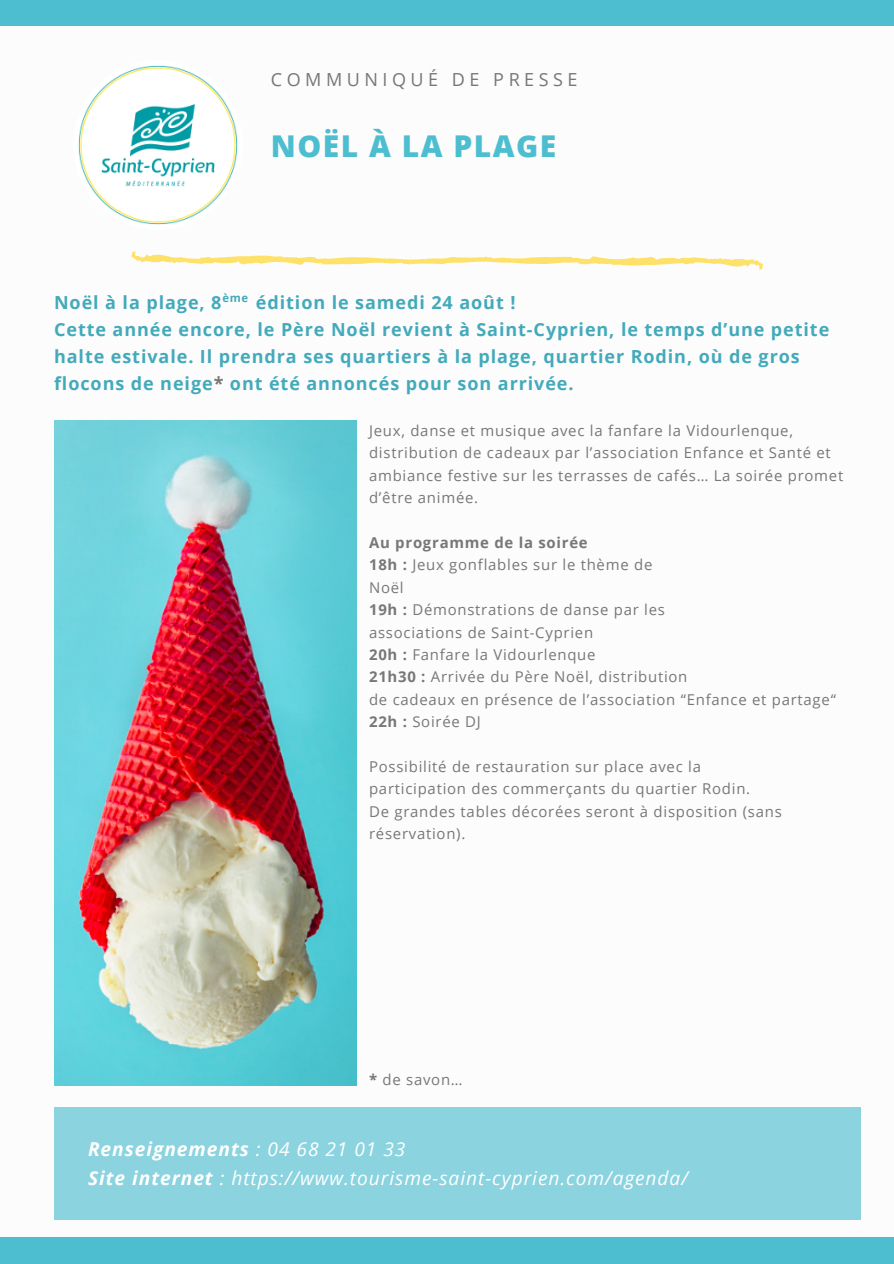
<style>
.page{position:relative;width:894px;height:1264px;background:#fff}
.page>*{position:absolute;margin:0;border:0;box-sizing:border-box;transform-origin:0 0}
.t1{font:800 30px "Open Sans";letter-spacing:.05em;color:#4dbed0}
.t2{font:italic 19.2px/29.2px "Open Sans";letter-spacing:.05em;color:#fff}
.t3{font:700 18px/27px "Open Sans";letter-spacing:.05em;color:#43aabb}
.t4{font:18px "Open Sans";letter-spacing:.25em;color:#777}
.t5{font:14.85px/22.4px "Open Sans";letter-spacing:.05em;color:#777}
.t6{font:700 11.25px "Open Sans";color:#43aabb}
.s1{color:#777}
.s2{font-weight:700}
</style>
<div class="page">
<div style="left:0;top:0;width:893px;height:26px;background:#4dbed0"></div>
<img style="left:54px;top:420px;width:302px;height:665px">
<div style="left:54px;top:1107px;width:806px;height:113px;background:#8ad3df"></div>
<img style="left:78px;top:65px;width:160px;height:160px">
<div style="left:0;top:1237px;width:893px;height:26px;background:#4dbed0"></div>
<svg style="left:131px;top:251px;width:632px;height:19px"></svg>
<p class="t4" style="left:271px;top:67px;width:308px">COMMUNIQUÉ DE PRESSE</p>
<h1 class="t1" style="left:271px;top:125px;width:287px">NOËL À LA PLAGE</h1>
<p class="t6" style="left:222px;top:290px;width:27px">ème</p>
<p class="t3" style="left:54px;top:288px;width:776px;text-indent:202px">édition le samedi 24 août !<br>Cette année encore, le Père Noël revient à Saint-Cyprien, le temps d’une petite halte estivale. Il prendra ses quartiers à la plage, quartier Rodin, où de gros flocons de neige<span class="s1">*</span> ont été annoncés pour son arrivée.</p>
<p class="t5" style="left:369px;top:419px;width:475px">Jeux, danse et musique avec la fanfare la Vidourlenque, distribution de cadeaux par l’association Enfance et Santé et ambiance festive sur les terrasses de cafés… La soirée promet d’être animée.</p>
<p class="t5" style="left:369px;top:531px;width:468px"><span class="s2">Au programme de la soirée<br>18h :</span> Jeux gonflables sur le thème de<br>Noël<br><span class="s2">19h :</span> Démonstrations de danse par les<br>associations de Saint-Cyprien<br><span class="s2">20h :</span> Fanfare la Vidourlenque<br><span class="s2">21h30 :</span> Arrivée du Père Noël, distribution<br>de cadeaux en présence de l’association “Enfance et partage“<br><span class="s2">22h :</span> Soirée DJ</p>
<p class="t5" style="left:369px;top:754px;width:414px">Possibilité de restauration sur place avec la participation des commerçants du quartier Rodin.<br>De grandes tables décorées seront à disposition (sans réservation).</p>
<p class="t3" style="left:54px;top:288px;width:169px">Noël à la plage, 8</p>
<p class="t5" style="left:369px;top:1068px;width:95px"><span class="s2">*</span> de savon…</p>
<p class="t2" style="left:88px;top:1133px;width:601px"><span class="s2">Renseignements</span> : 04 68 21 01 33<br><span class="s2">Site internet</span> : https://www.tourisme-saint-cyprien.com/agenda/</p>
</div>
